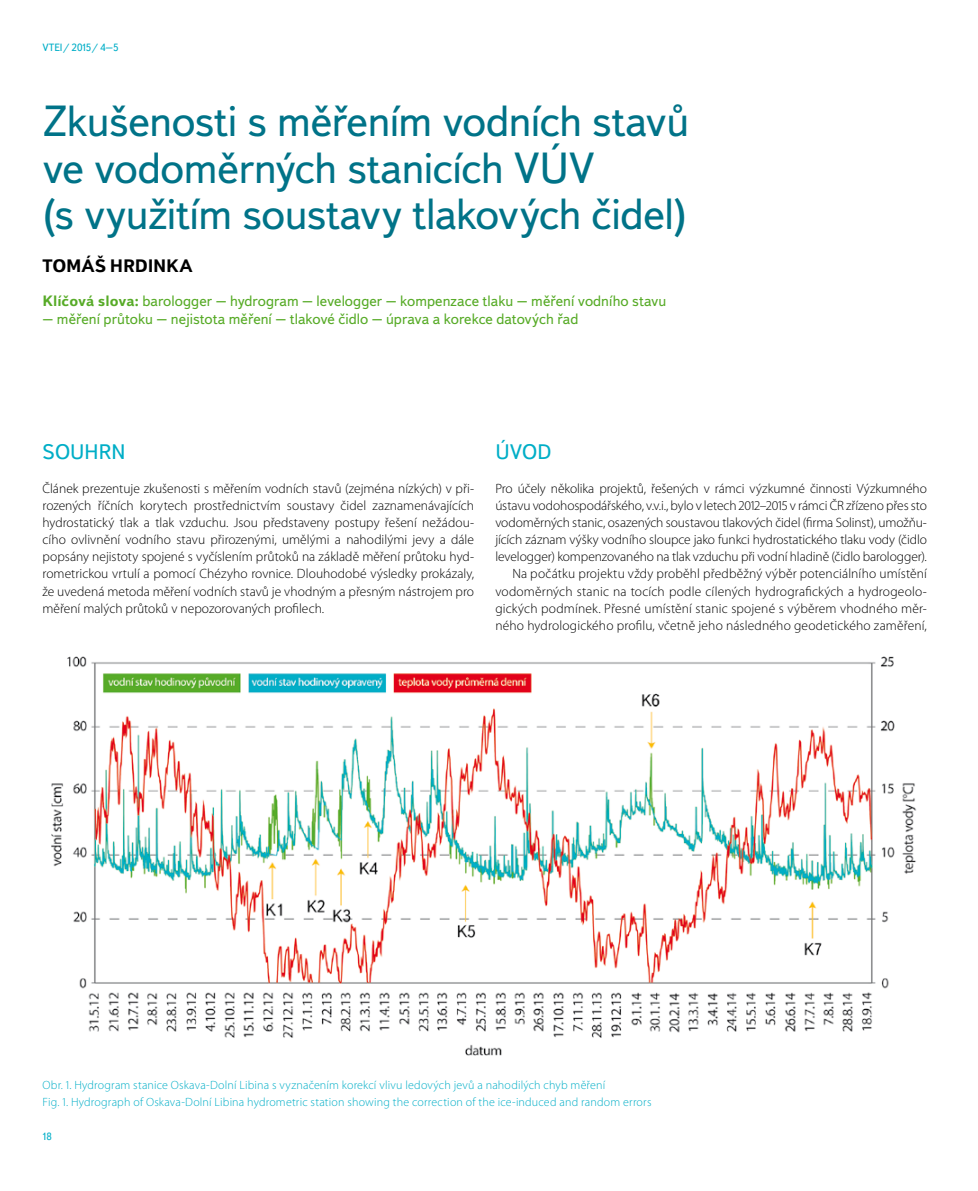
<style>
.page{position:relative;width:978px;height:1191px;background:#fff}
.page>*{position:absolute;margin:0;border:0;box-sizing:border-box;transform-origin:0 0}
.t1{font:43.5px/46.5px "Textbook New";letter-spacing:-.01em;color:#007388}
.t2{font:21px "Textbook New";letter-spacing:.005em;color:#00aec7}
.t3{font:700 18px "Textbook New";letter-spacing:-.015em;color:#000}
.t4{font:15px "Textbook New";color:#57ab27}
.t5{font:300 13.5px/17px "Myriad Pro";color:#000;text-align:justify}
.t6{font:300 12px/17px "Myriad Pro";letter-spacing:.015em;color:#00aec7}
.t7{font:10.5px "Textbook New";color:#00aec7}
.s1{font-weight:700}
</style>
<div class="page">
<img style="left:51px;top:656px;width:866px;height:400px">
<p class="t7" style="left:43px;top:41px;width:78px">VTEI/ 2015/ 4–5</p>
<h1 class="t1" style="left:43px;top:98px;width:648px">Zkušenosti s měřením vodních stavů ve vodoměrných stanicích VÚV<br>(s využitím soustavy tlakových čidel)</h1>
<h3 class="t3" style="left:43px;top:255px;width:151px">TOMÁŠ HRDINKA</h3>
<p class="t4" style="left:43px;top:292px;width:625px"><span class="s1">Klíčová slova:</span> barologger – hydrogram – levelogger – kompenzace tlaku – měření vodního stavu</p>
<p class="t4" style="left:43px;top:310px;width:537px">– měření průtoku – nejistota měření – tlakové čidlo – úprava a korekce datových řad</p>
<h2 class="t2" style="left:43px;top:439px;width:84px">SOUHRN</h2>
<p class="t5" style="left:43px;top:480px;width:433px">Článek prezentuje zkušenosti s měřením vodních stavů (zejména nízkých) v při&shy;rozených říčních korytech prostřednictvím soustavy čidel zaznamenávajících hydrostatický tlak a tlak vzduchu. Jsou představeny postupy řešení nežádou&shy;cího ovlivnění vodního stavu přirozenými, umělými a nahodilými jevy a dále popsány nejistoty spojené s vyčíslením průtoků na základě měření průtoku hyd&shy;rometrickou vrtulí a pomocí Chézyho rovnice. Dlouhodobé výsledky prokázaly, že uvedená metoda měření vodních stavů je vhodným a přesným nástrojem pro měření malých průtoků v nepozorovaných profilech.</p>
<h2 class="t2" style="left:495px;top:439px;width:57px">ÚVOD</h2>
<p class="t5" style="left:495px;top:480px;width:433px;text-align:right">Pro účely několika projektů, řešených v rámci výzkumné činnosti Výzkumného ústavu vodohospodářského, v.v.i., bylo v letech 2012–2015 v rámci ČR zřízeno přes sto vodoměrných stanic, osazených soustavou tlakových čidel (firma Solinst), umožňu&shy;jících záznam výšky vodního sloupce jako funkci hydrostatického tlaku vody (čidlo levelogger) kompenzovaného na tlak vzduchu při vodní hladině (čidlo barologger).<br>Na počátku projektu vždy proběhl předběžný výběr potenciálního umístění vodoměrných stanic na tocích podle cílených hydrografických a hydrogeolo&shy;gických podmínek. Přesné umístění stanic spojené s výběrem vhodného měr&shy;ného hydrologického profilu, včetně jeho následného geodetického zaměření,</p>
<p class="t6" style="left:43px;top:1076px;width:611px">Obr. 1. Hydrogram stanice Oskava-Dolní Libina s vyznačením korekcí vlivu ledových jevů a nahodilých chyb měření<br>Fig. 1. Hydrograph of Oskava-Dolní Libina hydrometric station showing the correction of the ice-induced and random errors</p>
<p class="t7" style="left:41px;top:1130px;width:12px">18</p>
</div>
